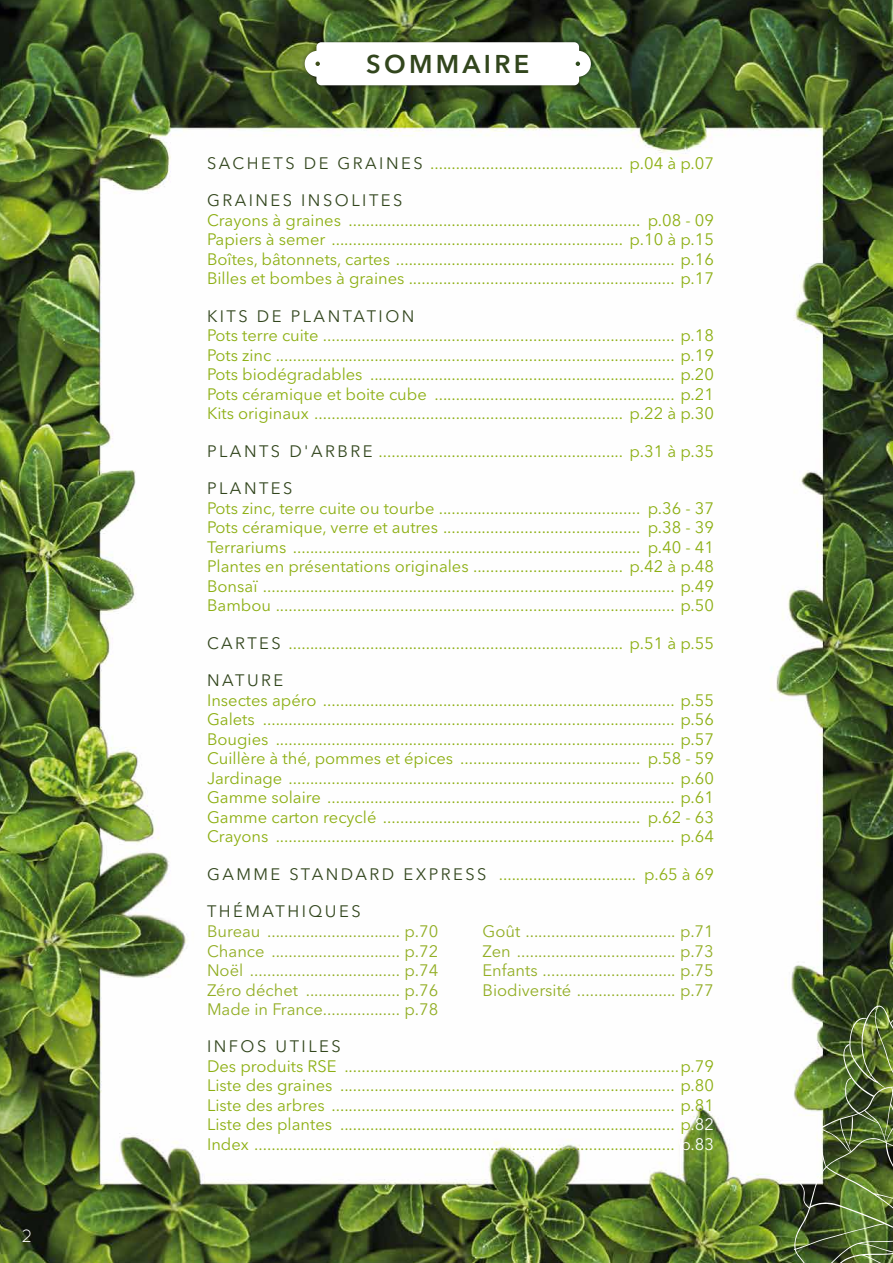
<style>
.page{position:relative;width:893px;height:1263px;background:#fff}
.page>*{position:absolute;margin:0;border:0;box-sizing:border-box;transform-origin:0 0}
.t1{font:600 25.5px "Avenir Next LT Pro";letter-spacing:.13em;color:#32461d}
.t2{font:18px "Quicksand";color:#fff}
.t3{font:16.5px/19.5px "Avenir Next LT Pro";color:#8daf13;text-align:justify}
.t4{font:16.5px/19.5px "Avenir Next LT Pro";color:#92ae24;text-align:justify}
.t5{font:16.5px "Avenir Next LT Pro";letter-spacing:.15em;color:#8daf13}
.t6{font:16.5px "Avenir Next LT Pro";letter-spacing:.14em;color:#8daf13}
.t7{font:16.5px "Avenir Next LT Pro";letter-spacing:.15em;color:#32461d}
.s1{color:#32461d}
.s2{color:#fff}
</style>
<div class="page">
<img style="left:0;top:0;width:893px;height:1263px">
<div style="left:300px;top:38px;width:295px;height:52px;background:#000;opacity:.5"></div>
<svg style="left:305px;top:42px;width:286px;height:43px"></svg>
<img style="left:790px;top:1004px;width:103px;height:259px">
<p class="t2" style="left:22px;top:1226px;width:12px">2</p>
<h1 class="t1" style="left:366px;top:49px;width:165px">SOMMAIRE</h1>
<p class="t5" style="left:207px;top:153px;width:508px"><span class="s1">SACHETS DE GRAINES</span> ............................................. p.04 à p.07</p>
<p class="t7" style="left:207px;top:190px;width:197px">GRAINES INSOLITES</p>
<p class="t3" style="left:207px;top:210px;width:508px">Crayons à graines .................................................................... p.08 - 09<br>Papiers à semer .................................................................... p.10 à p.15<br>Boîtes, bâtonnets, cartes ................................................................. p.16<br>Billes et bombes à graines .............................................................. p.17</p>
<p class="t7" style="left:207px;top:306px;width:209px">KITS DE PLANTATION</p>
<p class="t3" style="left:207px;top:326px;width:508px">Pots terre cuite .................................................................................. p.18<br>Pots zinc ............................................................................................. p.19<br>Pots biodégradables ....................................................................... p.20<br>Pots céramique et boite cube ........................................................ p.21<br>Kits originaux ........................................................................ p.22 à p.30</p>
<p class="t5" style="left:207px;top:441px;width:508px"><span class="s1">PLANTS D'ARBRE</span> ......................................................... p.31 à p.35</p>
<p class="t7" style="left:207px;top:479px;width:87px">PLANTES</p>
<p class="t3" style="left:207px;top:498px;width:508px">Pots zinc, terre cuite ou tourbe ............................................... p.36 - 37<br>Pots céramique, verre et autres .............................................. p.38 - 39<br>Terrariums ................................................................................. p.40 - 41<br>Plantes en présentations originales ................................... p.42 à p.48<br>Bonsaï ................................................................................................ p.49<br>Bambou ............................................................................................. p.50</p>
<p class="t6" style="left:207px;top:633px;width:508px"><span class="s1">CARTES</span> .............................................................................. p.51 à p.55</p>
<p class="t7" style="left:207px;top:671px;width:78px">NATURE</p>
<p class="t3" style="left:207px;top:690px;width:508px">Insectes apéro .................................................................................. p.55<br>Galets ................................................................................................ p.56<br>Bougies ............................................................................................. p.57<br>Cuillère à thé, pommes et épices .......................................... p.58 - 59<br>Jardinage .......................................................................................... p.60<br>Gamme solaire ................................................................................. p.61<br>Gamme carton recyclé ............................................................ p.62 - 63<br>Crayons ............................................................................................. p.64</p>
<p class="t5" style="left:207px;top:864px;width:508px"><span class="s1">GAMME STANDARD EXPRESS</span> ................................ p.65 à 69</p>
<p class="t7" style="left:207px;top:902px;width:155px">THÉMATHIQUES</p>
<p class="t4" style="left:207px;top:921px;width:233px">Bureau ............................... p.70<br>Chance .............................. p.72<br>Noël ................................... p.74<br>Zéro déchet ...................... p.76<br>Made in France.................. p.78</p>
<p class="t4" style="left:482px;top:921px;width:233px">Goût ................................... p.71<br>Zen ..................................... p.73<br>Enfants ............................... p.75<br>Biodiversité ....................... p.77</p>
<p class="t7" style="left:207px;top:1037px;width:135px">INFOS UTILES</p>
<p class="t3" style="left:207px;top:1056px;width:508px">Des produits RSE ..............................................................................p.79<br>Liste des graines .............................................................................. p.80<br>Liste des arbres ................................................................................ p.81<br>Liste des plantes .............................................................................. p<span class="s2">.82<br></span>Index .................................................................................................. <span class="s2">p.83</span></p>
</div>
